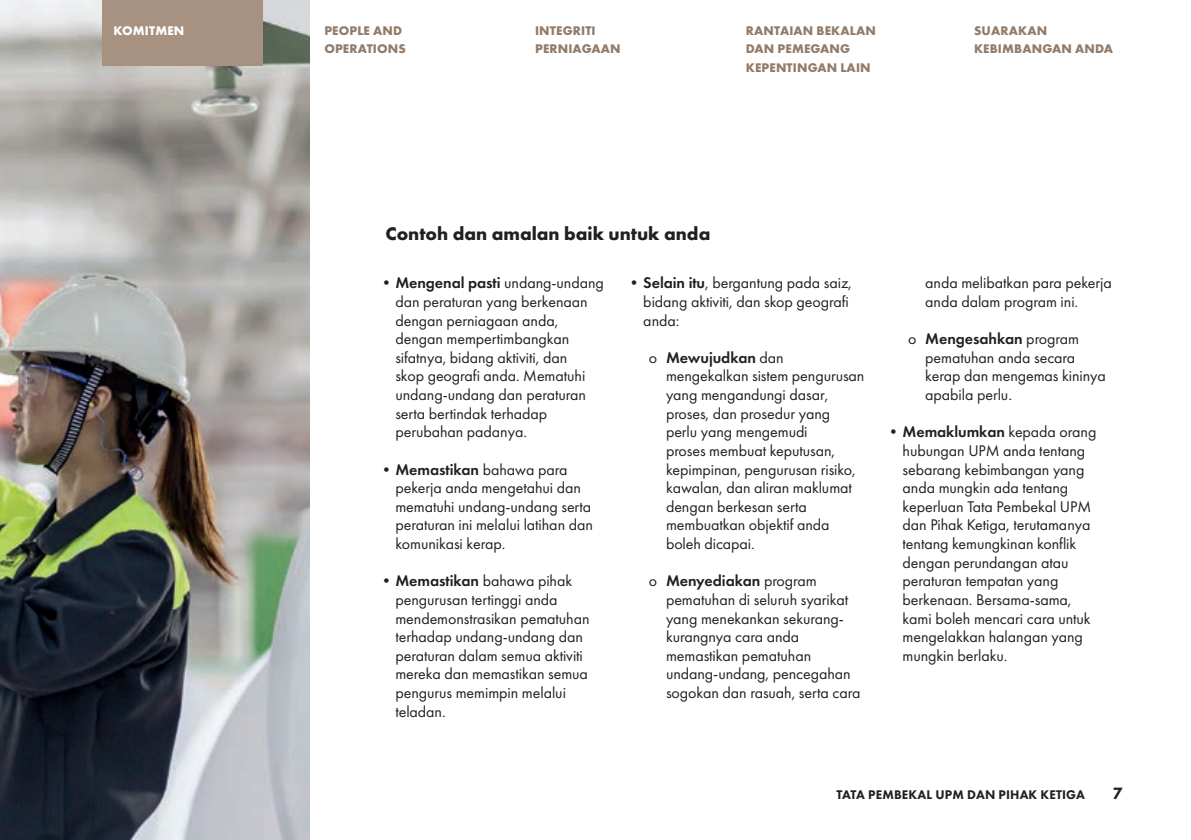
<style>
.page{position:relative;width:1191px;height:840px;background:#fff}
.page>*{position:absolute;margin:0;border:0;box-sizing:border-box;transform-origin:0 0}
.BODY_bullets_heading{font:700 19px "Futura PT";color:#231f20}
.t1{font:800 17px "Futura PT";color:#231f20}
.BODY_bullets_indent{font:16px/18.6px "Futura PT";letter-spacing:-.005em;color:#231f20}
.NAVIGATION{font:700 13px/18px "Futura PT";letter-spacing:.01em;color:#927b68}
.t2{font:800 13px "Futura PT";letter-spacing:.01em;color:#231f20}
.NAVIGATION-2{font:700 13px "Futura PT";letter-spacing:.01em;color:#fff}
.s1{font-weight:600}
</style>
<div class="page">
<img style="left:0;top:0;width:309px;height:839px">
<div style="left:102px;top:0;width:160px;height:65px;background:#a79180"></div>
<p class="NAVIGATION-2" style="left:113px;top:23px;width:72px">KOMITMEN</p>
<p class="NAVIGATION" style="left:746px;top:22px;width:131px">RANTAIAN BEKALAN<br>DAN PEMEGANG<br>KEPENTINGAN LAIN</p>
<p class="NAVIGATION" style="left:974px;top:22px;width:140px">SUARAKAN<br>KEBIMBANGAN ANDA</p>
<p class="NAVIGATION" style="left:324px;top:22px;width:83px">PEOPLE AND<br>OPERATIONS</p>
<p class="NAVIGATION" style="left:535px;top:22px;width:87px">INTEGRITI<br>PERNIAGAAN</p>
<p class="BODY_bullets_heading" style="left:385px;top:221px;width:326px">Contoh dan amalan baik untuk anda</p>
<p class="BODY_bullets_indent" style="left:395px;top:273px;width:210px;text-indent:-17px">•<span class="s1">Mengenal pasti</span> undang-undang dan peraturan yang berkenaan dengan perniagaan anda, dengan mempertimbangkan sifatnya, bidang aktiviti, dan<br>skop geografi anda. Mematuhi undang-undang dan peraturan serta bertindak terhadap perubahan padanya.</p>
<p class="BODY_bullets_indent" style="left:395px;top:459px;width:199px;text-indent:-17px">•<span class="s1">Memastikan</span> bahawa para pekerja anda mengetahui dan mematuhi undang-undang serta peraturan ini melalui latihan dan komunikasi kerap.</p>
<p class="BODY_bullets_indent" style="left:395px;top:571px;width:196px;text-indent:-17px">•<span class="s1">Memastikan</span> bahawa pihak pengurusan tertinggi anda mendemonstrasikan pematuhan terhadap undang-undang dan peraturan dalam semua aktiviti mereka dan memastikan semua pengurus memimpin melalui teladan.</p>
<p class="BODY_bullets_indent" style="left:643px;top:273px;width:210px;text-indent:-17px">•<span class="s1">Selain itu</span>, bergantung pada saiz, bidang aktiviti, dan skop geografi anda:</p>
<p class="BODY_bullets_indent" style="left:666px;top:348px;width:200px;text-indent:-17px">o <span class="s1">Mewujudkan</span> dan mengekalkan sistem pengurusan yang mengandungi dasar, proses, dan prosedur yang perlu yang mengemudi<br>proses membuat keputusan, kepimpinan, pengurusan risiko, kawalan, dan aliran maklumat dengan berkesan serta membuatkan objektif anda boleh dicapai.</p>
<p class="BODY_bullets_indent" style="left:666px;top:571px;width:196px;text-indent:-17px">o <span class="s1">Menyediakan</span> program pematuhan di seluruh syarikat yang menekankan sekurang&shy;kurangnya cara anda memastikan pematuhan undang-undang, pencegahan sogokan dan rasuah, serta cara</p>
<p class="BODY_bullets_indent" style="left:925px;top:273px;width:188px">anda melibatkan para pekerja anda dalam program ini.</p>
<p class="BODY_bullets_indent" style="left:925px;top:329px;width:182px;text-indent:-17px">o <span class="s1">Mengesahkan</span> program pematuhan anda secara kerap dan mengemas kininya apabila perlu.</p>
<p class="BODY_bullets_indent" style="left:902px;top:422px;width:195px;text-indent:-17px">•<span class="s1">Memaklumkan</span> kepada orang hubungan UPM anda tentang sebarang kebimbangan yang anda mungkin ada tentang keperluan Tata Pembekal UPM dan Pihak Ketiga, terutamanya tentang kemungkinan konflik dengan perundangan atau peraturan tempatan yang berkenaan. Bersama-sama, kami boleh mencari cara untuk mengelakkan halangan yang mungkin berlaku.</p>
<p class="t2" style="left:836px;top:786px;width:250px">TATA PEMBEKAL UPM DAN PIHAK KETIGA</p>
<p class="t1" style="left:1112px;top:782px;width:12px">7</p>
</div>
